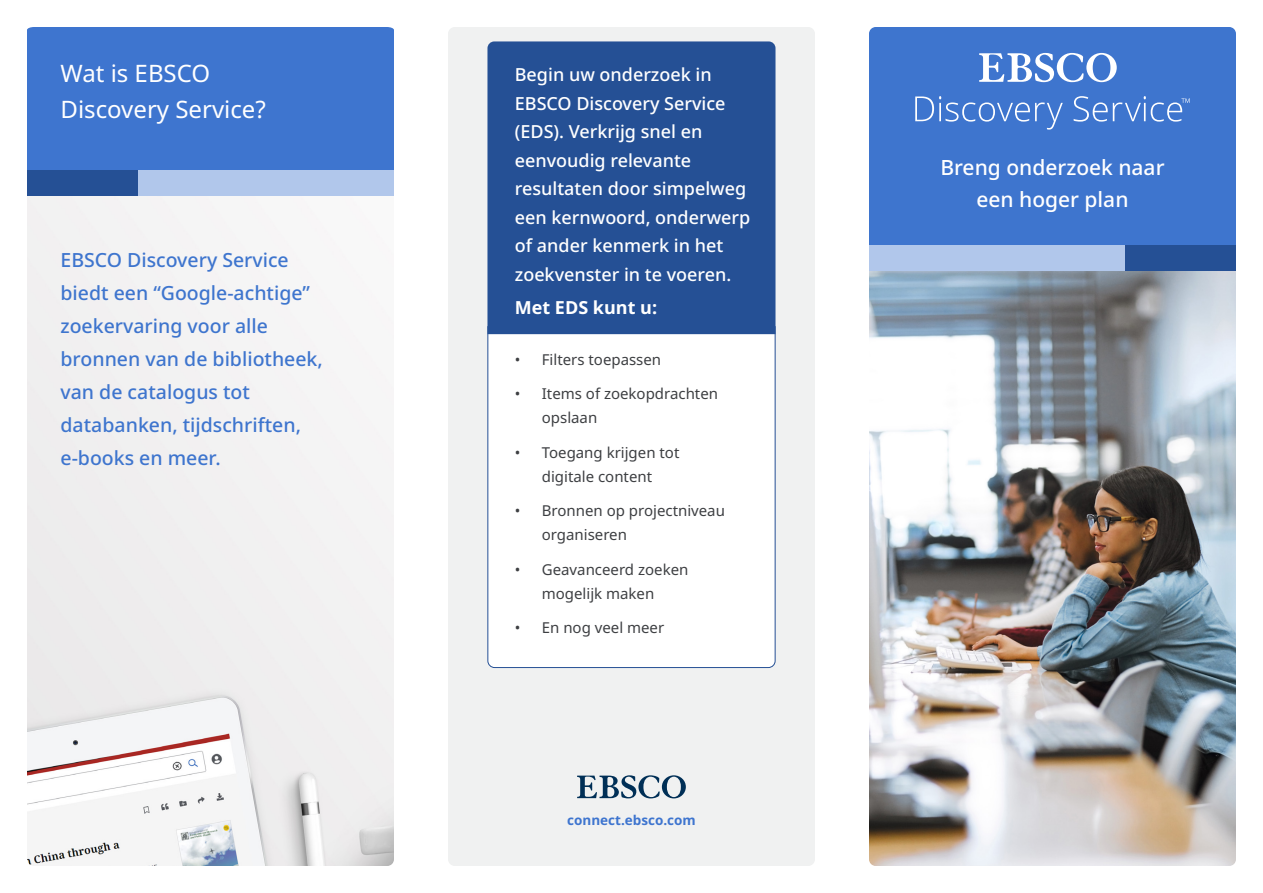
<style>
.page{position:relative;width:1263px;height:893px;background:#fff}
.page>*{position:absolute;margin:0;border:0;box-sizing:border-box;transform-origin:0 0}
.t1{font:24px/36px "Noto Sans";color:#fff}
.t2{font:500 21px/31.5px "Noto Sans";color:#fff;text-align:center}
.t3{font:500 19.5px/33px "Noto Sans";color:#3e75ce}
.t4{font:500 18px/28.5px "Noto Sans";color:#fff}
.t5{font:700 18px "Noto Sans";color:#fff}
.bullets{font:15px/24px "Noto Sans";color:#3d3f42}
.t6{font:700 13.5px "Noto Sans";color:#3e75cf}
</style>
<div class="page">
<div style="left:448px;top:27px;width:367px;height:839px;background:#f0f1f1;border-radius:7px"></div>
<img style="left:869px;top:271px;width:367px;height:595px">
<img style="left:27px;top:196px;width:367px;height:670px">
<div style="left:869px;top:27px;width:367px;height:218px;background:#3e75ce"></div>
<div style="left:27px;top:27px;width:367px;height:143px;background:#3e75cf"></div>
<div style="left:869px;top:245px;width:257px;height:26px;background:#b1c7eb"></div>
<div style="left:137px;top:170px;width:257px;height:26px;background:#b1c7eb"></div>
<div style="left:1126px;top:245px;width:110px;height:26px;background:#255095"></div>
<div style="left:27px;top:170px;width:110px;height:26px;background:#255095"></div>
<div style="left:487px;top:326px;width:289px;height:342px;background:#fff"></div>
<div style="left:487px;top:41px;width:288px;height:293px;background:#255095"></div>
<svg style="left:577px;top:775px;width:109px;height:23px"></svg>
<svg style="left:915px;top:96px;width:148px;height:34px;background:#5686d4"></svg>
<svg style="left:979px;top:53px;width:138px;height:29px"></svg>
<svg style="left:1074px;top:96px;width:116px;height:26px;background:#5c8ad5"></svg>
<h1 class="t1" style="left:61px;top:56px;width:207px">Wat is EBSCO<br>Discovery Service?</h1>
<h2 class="t3" style="left:61px;top:244px;width:264px">EBSCO Discovery Service biedt een “Google-achtige” zoekervaring voor alle bronnen van de bibliotheek, van de catalogus tot databanken, tijdschriften, e-books en meer.</h2>
<h3 class="t4" style="left:515px;top:61px;width:237px">Begin uw onderzoek in<br>EBSCO Discovery Service (EDS). Verkrijg snel en eenvoudig relevante resultaten door simpelweg een kernwoord, onderwerp of ander kenmerk in het zoekvenster in te voeren.</h3>
<h3 class="t5" style="left:515px;top:294px;width:144px">Met EDS kunt u:</h3>
<h4 class="bullets" style="left:515px;top:348px;width:148px">• Filters toepassen</h4>
<h4 class="bullets" style="left:542px;top:382px;width:178px;text-indent:-27px">• Items of zoekopdrachten opslaan</h4>
<h4 class="bullets" style="left:515px;top:441px;width:166px;text-align:center">• Toegang krijgen tot digitale content</h4>
<h4 class="bullets" style="left:542px;top:499px;width:185px;text-indent:-27px">• Bronnen op projectniveau organiseren</h4>
<h4 class="bullets" style="left:515px;top:558px;width:175px;text-align:center">• Geavanceerd zoeken mogelijk maken</h4>
<h4 class="bullets" style="left:515px;top:616px;width:151px">• En nog veel meer</h4>
<p class="t6" style="left:567px;top:811px;width:130px">connect.ebsco.com</p>
<p class="t2" style="left:940px;top:152px;width:226px">Breng onderzoek naar een hoger plan</p>
</div>
